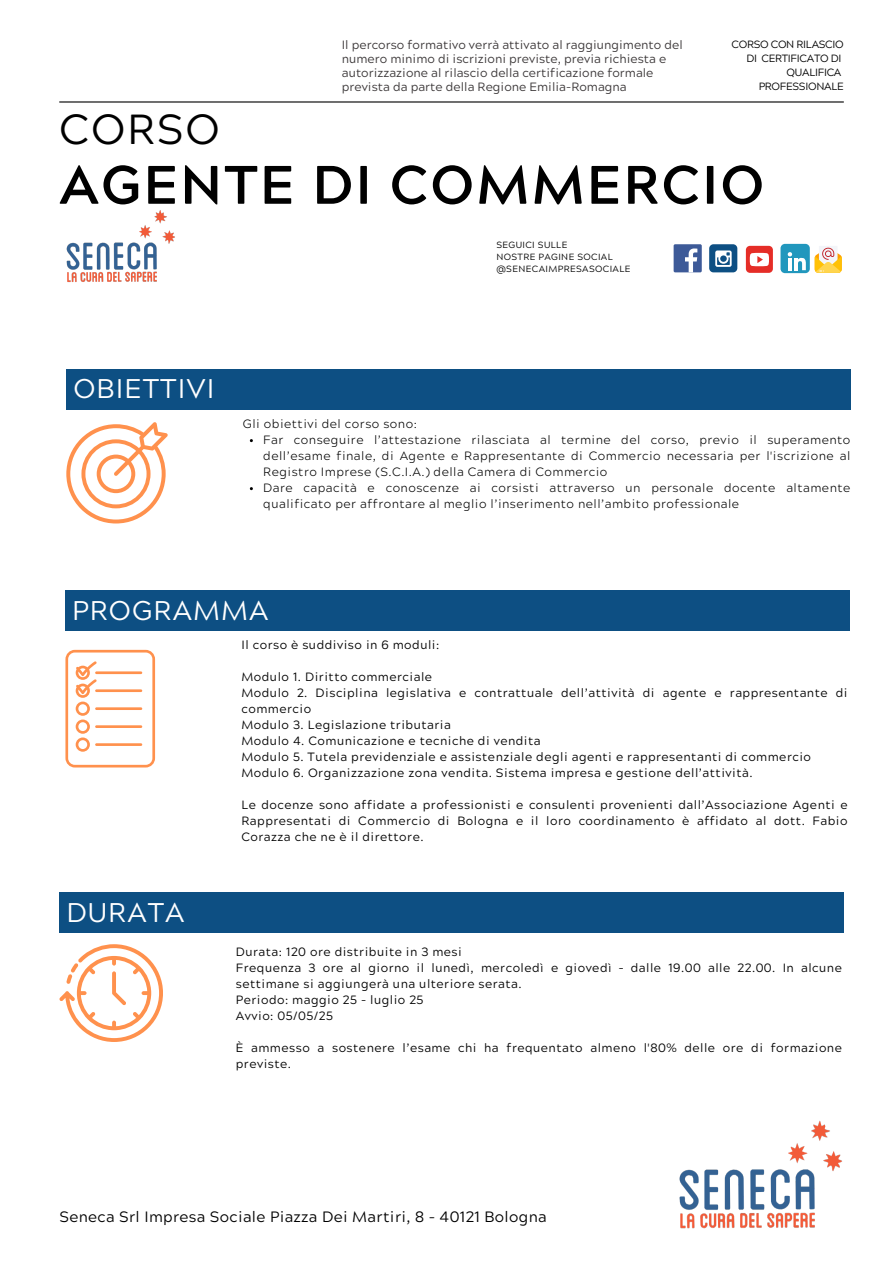
<style>
.page{position:relative;width:894px;height:1264px;background:#fff}
.page>*{position:absolute;margin:0;border:0;box-sizing:border-box;transform-origin:0 0}
.t1{font:700 54px "Acherus Grotesque";letter-spacing:.04em;color:#000}
.t2{font:42px "Acherus Grotesque";letter-spacing:.04em;color:#000}
.t3{font:27px "Acherus Grotesque";letter-spacing:.04em;color:#fff}
.t4{font:15px "Acherus Grotesque";letter-spacing:.025em;color:#000}
.t5{font:12px/16px "Acherus Grotesque";letter-spacing:.04em;color:#000}
.t6{font:300 12px/16px "Acherus Grotesque";letter-spacing:.04em;color:#000;text-align:justify}
.t7{font:12px/14px "Acherus Grotesque";letter-spacing:.005em;color:#393536}
.t8{font:10.5px/14px "Acherus Grotesque";letter-spacing:-.03em;color:#000;text-align:right}
.t9{font:9px "Acherus Grotesque";letter-spacing:.04em;color:#000}
</style>
<div class="page">
<hr style="left:59px;top:101px;width:784px;height:2px;background:#000">
<div style="left:66px;top:369px;width:784px;height:41px;background:#0d4f83"></div>
<div style="left:673px;top:244px;width:28px;height:28px;background:#3d5a98;border-radius:2px"></div>
<svg style="left:685px;top:248px;width:12px;height:24px"></svg>
<div style="left:709px;top:244px;width:28px;height:28px;background:#0d4f83;border-radius:4px"></div>
<svg style="left:715px;top:250px;width:16px;height:17px"></svg>
<div style="left:780px;top:244px;width:29px;height:29px;background:#2197bd;border-radius:4px"></div>
<svg style="left:787px;top:252px;width:18px;height:18px"></svg>
<svg style="left:814px;top:246px;width:27px;height:27px"></svg>
<div style="left:745px;top:246px;width:27px;height:27px;background:#e52d27;border-radius:4px"></div>
<svg style="left:749px;top:253px;width:19px;height:13px"></svg>
<img style="left:66px;top:210px;width:109px;height:72px">
<svg style="left:66px;top:422px;width:102px;height:101px"></svg>
<div style="left:65px;top:590px;width:784px;height:40px;background:#0d4f83"></div>
<svg style="left:65px;top:650px;width:90px;height:117px"></svg>
<div style="left:59px;top:892px;width:784px;height:40px;background:#0d4f83"></div>
<svg style="left:59px;top:944px;width:104px;height:97px"></svg>
<img style="left:679px;top:1120px;width:163px;height:108px">
<h1 class="t2" style="left:59px;top:112px;width:162px">CORSO</h1>
<p class="t7" style="left:342px;top:39px;width:342px">Il percorso formativo verrà attivato al raggiungimento del numero minimo di iscrizioni previste, previa richiesta e autorizzazione al rilascio della certificazione formale prevista da parte della Regione Emilia-Romagna</p>
<p class="t8" style="left:731px;top:39px;width:114px">CORSO CON RILASCIO<br>DI CERTIFICATO DI<br>QUALIFICA</p>
<p class="t8" style="left:758px;top:81px;width:87px">PROFESSIONALE</p>
<h5 class="t1" style="left:59px;top:163px;width:706px">AGENTE DI COMMERCIO</h5>
<h6 class="t9" style="left:496px;top:241px;width:73px">SEGUICI SULLE</h6>
<p class="t9" style="left:496px;top:253px;width:118px">NOSTRE PAGINE SOCIAL</p>
<h2 class="t9" style="left:496px;top:265px;width:136px">@SENECAIMPRESASOCIALE</h2>
<p class="t3" style="left:73px;top:377px;width:143px">OBIETTIVI</p>
<p class="t6" style="left:243px;top:417px;width:175px">Gli obiettivi del corso sono:</p>
<p class="t6" style="left:263px;top:433px;width:588px">Far conseguire l’attestazione rilasciata al termine del corso, previo il superamento dell’esame finale, di Agente e Rappresentante di Commercio necessaria per l'iscrizione al Registro Imprese (S.C.I.A.) della Camera di Commercio</p>
<p class="t6" style="left:263px;top:481px;width:588px">Dare capacità e conoscenze ai corsisti attraverso un personale docente altamente qualificato per affrontare al meglio l’inserimento nell’ambito professionale</p>
<p class="t3" style="left:72px;top:599px;width:198px">PROGRAMMA</p>
<p class="t5" style="left:241px;top:638px;width:199px">Il corso è suddiviso in 6 moduli:</p>
<p class="t5" style="left:241px;top:670px;width:607px">Modulo 1. Diritto commerciale<br>Modulo 2. Disciplina legislativa e contrattuale dell’attività di agente e rappresentante di commercio<br>Modulo 3. Legislazione tributaria<br>Modulo 4. Comunicazione e tecniche di vendita<br>Modulo 5. Tutela previdenziale e assistenziale degli agenti e rappresentanti di commercio Modulo 6. Organizzazione zona vendita. Sistema impresa e gestione dell’attività.</p>
<p class="t5" style="left:241px;top:798px;width:607px;text-align:justify">Le docenze sono affidate a professionisti e consulenti provenienti dall’Associazione Agenti e Rappresentati di Commercio di Bologna e il loro coordinamento è affidato al dott. Fabio Corazza che ne è il direttore.</p>
<h3 class="t3" style="left:66px;top:901px;width:120px">DURATA</h3>
<p class="t5" style="left:236px;top:945px;width:607px">Durata: 120 ore distribuite in 3 mesi<br>Frequenza 3 ore al giorno il lunedì, mercoledì e giovedì – dalle 19.00 alle 22.00. In alcune settimane si aggiungerà una ulteriore serata.<br>Periodo: maggio 25 - luglio 25<br>Avvio: 05/05/25</p>
<h5 class="t5" style="left:236px;top:1041px;width:607px">È ammesso a sostenere l’esame chi ha frequentato almeno l'80% delle ore di formazione previste.</h5>
<h3 class="t4" style="left:59px;top:1210px;width:488px">Seneca Srl Impresa Sociale Piazza Dei Martiri, 8 - 40121 Bologna</h3>
</div>
